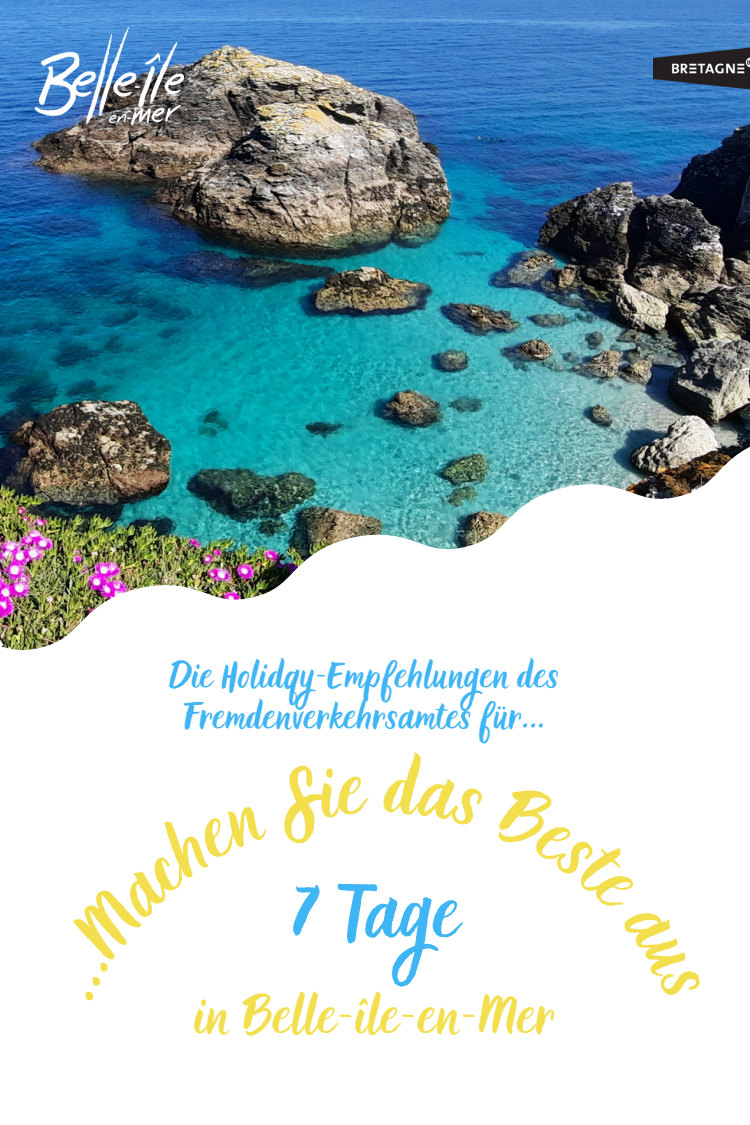
<style>
.page{position:relative;width:750px;height:1125px;background:#fff}
.page>*{position:absolute;margin:0;border:0;box-sizing:border-box;transform-origin:0 0}
.t1{font:62.5px "Holla";color:#40b5f4}
.t2{font:43.75px "Holla";color:#f3df4d}
.t3{font:30px/41.2px "Holla";color:#40b5f4;text-align:center}
</style>
<div class="page">
<img style="left:0;top:0;width:750px;height:437px">
<img style="left:638px;top:31px;width:105px;height:44px">
<img style="left:20px;top:13px;width:148px;height:96px">
<img style="left:743px;top:0;width:7px;height:248px">
<img style="left:0;top:437px;width:750px;height:214px">
<img style="left:35px;top:28px;width:148px;height:96px">
<img style="left:653px;top:46px;width:97px;height:44px">
<p class="t3" style="left:169px;top:655px;width:392px">Die Holidqy-Empfehlungen des<br>Fremdenverkehrsamtes für...</p>
<h1 class="t1" style="left:289px;top:876px;width:173px">7 Tage</h1>
<h2 class="t2" style="left:195px;top:990px;width:362px">in Belle-île-en-Mer</h2>
</div>
